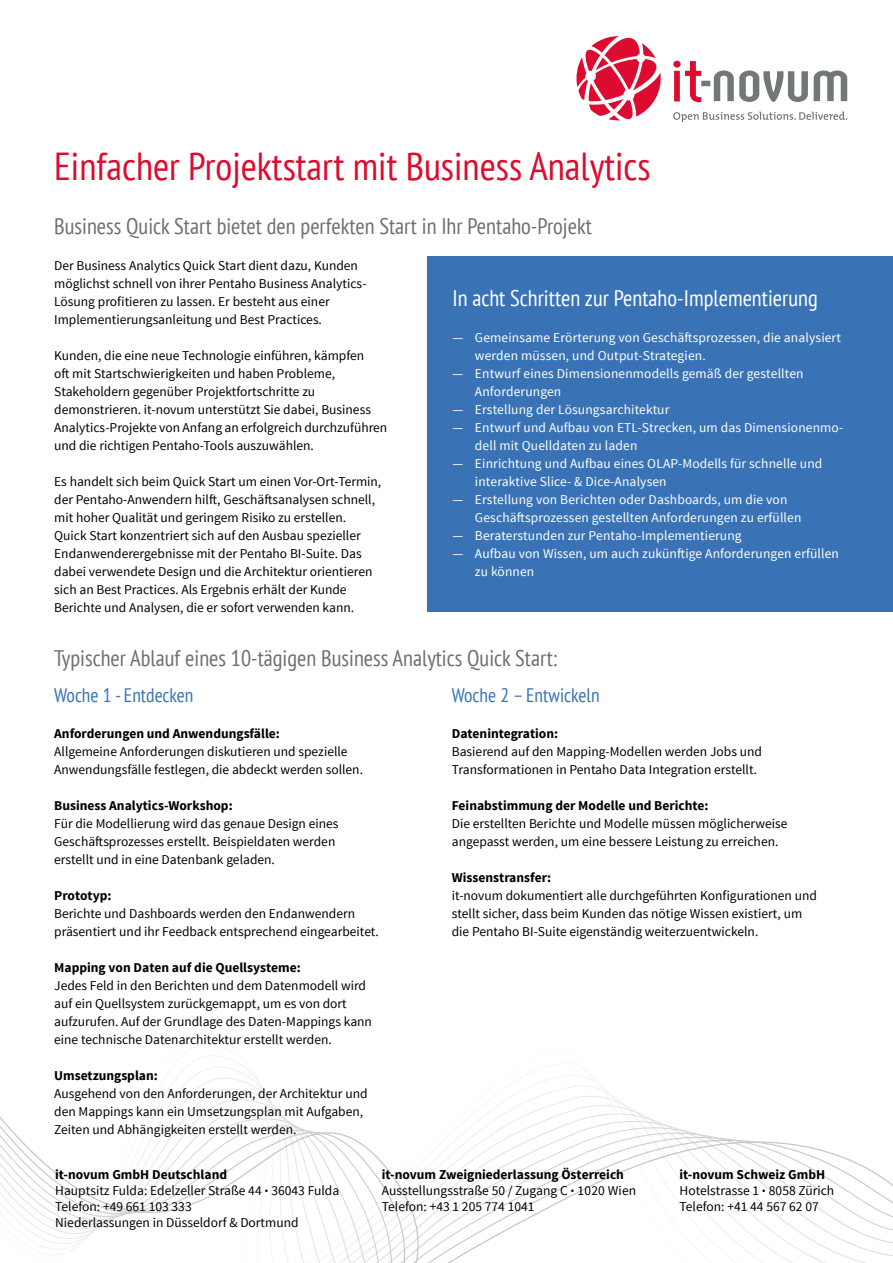
<style>
.page{position:relative;width:893px;height:1263px;background:#fff}
.page>*{position:absolute;margin:0;border:0;box-sizing:border-box;transform-origin:0 0}
.t1{font:condensed 39px "PT Sans";color:#dd0b2f}
.t2{font:condensed 22.5px "PT Sans";color:#706f6f}
.t3{font:condensed 22.5px "PT Sans";color:#fff}
.t4{font:condensed 19.5px "PT Sans";color:#3973b6}
.t5{font:13.5px/18px "Source Sans Pro";color:#000}
.t6{font:13.5px/18px "Source Sans Pro";letter-spacing:.01em;color:#fff}
.t7{font:700 13.5px "Source Sans Pro";color:#000}
.s1{font-weight:700}
</style>
<div class="page">
<svg style="left:0;top:1056px;width:893px;height:207px"></svg>
<svg style="left:673px;top:61px;width:174px;height:41px"></svg>
<svg style="left:673px;top:112px;width:174px;height:10px"></svg>
<svg style="left:576px;top:36px;width:85px;height:85px"></svg>
<div style="left:427px;top:256px;width:466px;height:356px;background:#3973b6"></div>
<h1 class="t1" style="left:54px;top:141px;width:598px">Einfacher Projektstart mit Business Analytics</h1>
<h2 class="t2" style="left:54px;top:212px;width:539px">Business Quick Start bietet den perfekten Start in Ihr Pentaho-Projekt</h2>
<p class="t5" style="left:54px;top:257px;width:314px">Der Business Analytics Quick Start dient dazu, Kunden möglichst schnell von ihrer Pentaho Business Analytics-Lösung profitieren zu lassen. Er besteht aus einer Implementierungsanleitung und Best Practices.</p>
<p class="t5" style="left:54px;top:347px;width:335px">Kunden, die eine neue Technologie einführen, kämpfen<br>oft mit Startschwierigkeiten und haben Probleme, Stakeholdern gegenüber Projektfortschritte zu demonstrieren. it-novum unterstützt Sie dabei, Business Analytics-Projekte von Anfang an erfolgreich durchzuführen und die richtigen Pentaho-Tools auszuwählen.</p>
<p class="t5" style="left:54px;top:473px;width:329px">Es handelt sich beim Quick Start um einen Vor-Ort-Termin, der Pentaho-Anwendern hilft, Geschäftsanalysen schnell, mit hoher Qualität und geringem Risiko zu erstellen.<br>Quick Start konzentriert sich auf den Ausbau spezieller Endanwenderergebnisse mit der Pentaho BI-Suite. Das dabei verwendete Design und die Architektur orientieren sich an Best Practices. Als Ergebnis erhält der Kunde Berichte und Analysen, die er sofort verwenden kann.</p>
<h2 class="t2" style="left:54px;top:644px;width:505px">Typischer Ablauf eines 10-tägigen Business Analytics Quick Start:</h2>
<h3 class="t4" style="left:54px;top:683px;width:141px">Woche 1 - Entdecken</h3>
<p class="t7" style="left:54px;top:725px;width:227px">Anforderungen und Anwendungsfälle:</p>
<p class="t5" style="left:54px;top:743px;width:310px">Allgemeine Anforderungen diskutieren und spezielle<br>Anwendungsfälle festlegen, die abdeckt werden sollen.</p>
<p class="t7" style="left:54px;top:797px;width:180px">Business Analytics-Workshop:</p>
<p class="t5" style="left:54px;top:815px;width:286px">Für die Modellierung wird das genaue Design eines<br>Geschäftsprozesses erstellt. Beispieldaten werden erstellt und in eine Datenbank geladen.</p>
<p class="t7" style="left:54px;top:887px;width:59px">Prototyp:</p>
<p class="t5" style="left:54px;top:905px;width:326px">Berichte und Dashboards werden den Endanwendern präsentiert und ihr Feedback entsprechend eingearbeitet.</p>
<p class="t7" style="left:54px;top:959px;width:248px">Mapping von Daten auf die Quellsysteme:</p>
<p class="t5" style="left:54px;top:977px;width:319px">Jedes Feld in den Berichten und dem Datenmodell wird auf ein Quellsystem zurückgemappt, um es von dort aufzurufen. Auf der Grundlage des Daten-Mappings kann eine technische Datenarchitektur erstellt werden.</p>
<p class="t7" style="left:54px;top:1067px;width:105px">Umsetzungsplan:</p>
<p class="t5" style="left:54px;top:1085px;width:315px">Ausgehend von den Anforderungen, der Architektur und den Mappings kann ein Umsetzungsplan mit Aufgaben,<br>Zeiten und Abhängigkeiten erstellt werden.</p>
<h2 class="t3" style="left:452px;top:284px;width:367px">In acht Schritten zur Pentaho-Implementierung</h2>
<p class="t6" style="left:475px;top:329px;width:367px;text-indent:-23px">— Gemeinsame Erörterung von Geschäftsprozessen, die analysiert werden müssen, und Output-Strategien.</p>
<p class="t6" style="left:475px;top:365px;width:330px;text-indent:-23px">— Entwurf eines Dimensionenmodells gemäß der gestellten<br>Anforderungen</p>
<p class="t6" style="left:452px;top:401px;width:218px">— Erstellung der Lösungsarchitektur</p>
<p class="t6" style="left:475px;top:419px;width:370px;text-indent:-23px">— Entwurf und Aufbau von ETL-Strecken, um das Dimensionenmo&shy;dell mit Quelldaten zu laden</p>
<p class="t6" style="left:475px;top:455px;width:349px;text-indent:-23px">— Einrichtung und Aufbau eines OLAP-Modells für schnelle und interaktive Slice- &amp; Dice-Analysen</p>
<p class="t6" style="left:475px;top:491px;width:328px;text-indent:-23px">— Erstellung von Berichten oder Dashboards, um die von<br>Geschäftsprozessen gestellten Anforderungen zu erfüllen</p>
<p class="t6" style="left:452px;top:527px;width:291px">— Beraterstunden zur Pentaho-Implementierung</p>
<p class="t6" style="left:475px;top:545px;width:365px;text-indent:-23px">— Aufbau von Wissen, um auch zukünftige Anforderungen erfüllen zu können</p>
<h3 class="t4" style="left:452px;top:683px;width:149px">Woche 2 – Entwickeln</h3>
<p class="t7" style="left:452px;top:725px;width:108px">Datenintegration:</p>
<p class="t5" style="left:452px;top:743px;width:312px">Basierend auf den Mapping-Modellen werden Jobs und<br>Transformationen in Pentaho Data Integration erstellt.</p>
<p class="t7" style="left:452px;top:797px;width:258px">Feinabstimmung der Modelle und Berichte:</p>
<p class="t5" style="left:452px;top:815px;width:337px">Die erstellten Berichte und Modelle müssen möglicherweise angepasst werden, um eine bessere Leistung zu erreichen.</p>
<p class="t7" style="left:452px;top:869px;width:101px">Wissenstransfer:</p>
<p class="t5" style="left:452px;top:887px;width:367px">it-novum dokumentiert alle durchgeführten Konfigurationen und stellt sicher, dass beim Kunden das nötige Wissen existiert, um die Pentaho BI-Suite eigenständig weiterzuentwickeln.</p>
<p class="t5" style="left:382px;top:1166px;width:256px;line-height:16.2px"><span class="s1">it-novum Zweigniederlassung Österreich<br></span>Ausstellungsstraße 50 / Zugang C <span class="s1">·</span> 1020 Wien<br>Telefon: +43 1 205 774 1041</p>
<p class="t5" style="left:55px;top:1166px;width:286px;line-height:16.2px"><span class="s1">it-novum GmbH Deutschland<br></span>Hauptsitz Fulda: Edelzeller Straße 44 <span class="s1">·</span> 36043 Fulda Telefon: +49 661 103 333<br>Niederlassungen in Düsseldorf &amp; Dortmund</p>
<p class="t5" style="left:679px;top:1166px;width:156px;line-height:16.2px"><span class="s1">it-novum Schweiz GmbH<br></span>Hotelstrasse 1 <span class="s1">·</span> 8058 Zürich<br>Telefon: +41 44 567 62 07</p>
</div>
